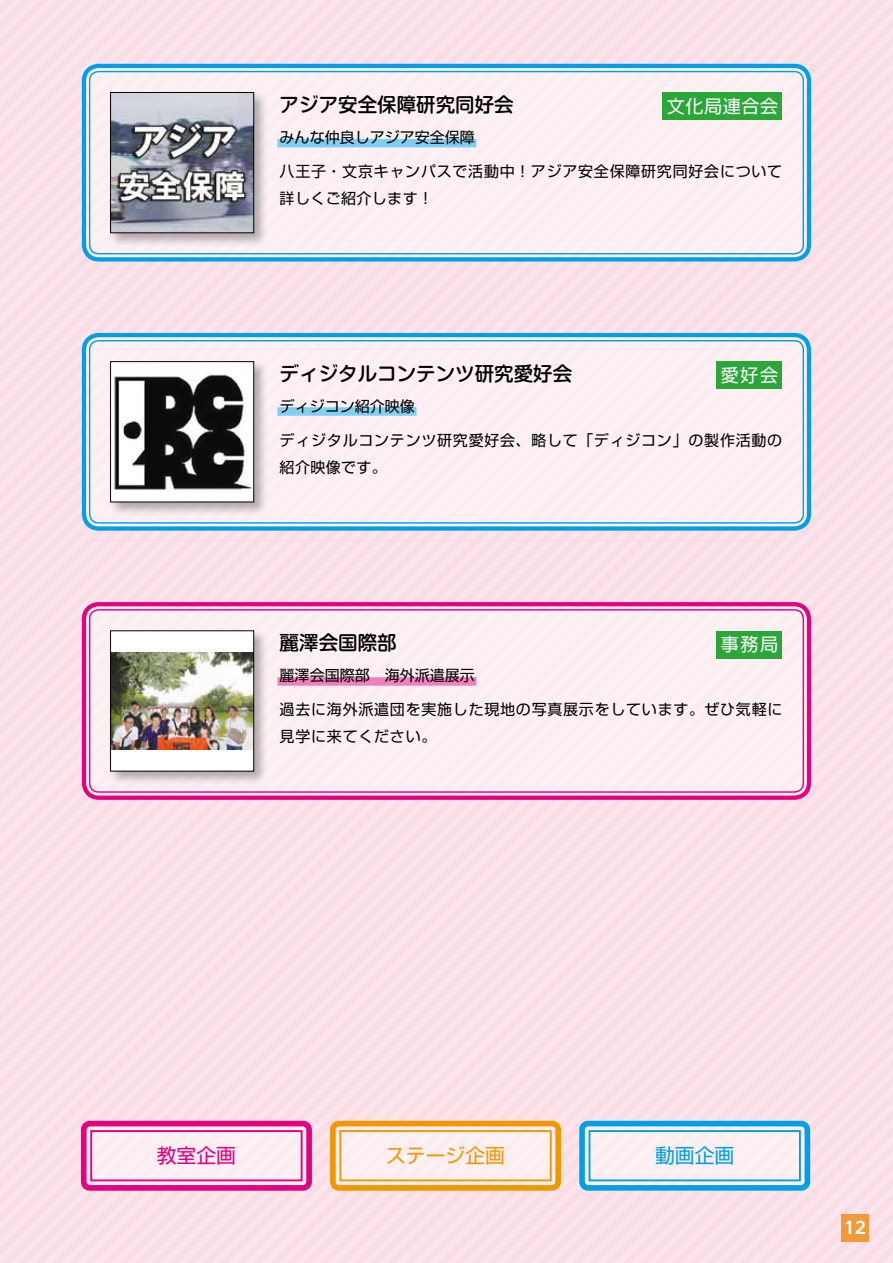
<style>
.page{position:relative;width:893px;height:1263px;background:#fadfe6}
.page>*{position:absolute;margin:0;border:0;box-sizing:border-box;transform-origin:0 0}
.t1{font:19.8px "Shin Go Pro";color:#f39700}
.t2{font:19.8px "Shin Go Pro";color:#e4007f}
.t3{font:19.8px "Shin Go Pro";color:#00a0e9}
.t4{font:500 19.5px "Shin M Go Pro";color:#000}
.t5{font:18px "Shin Go Pro";letter-spacing:.04em;color:#fff}
.t6{font:700 16.5px "UD Shin M Go Pro De";color:#fff}
.t7{font:15px/26.5px "Shin Go Pro";letter-spacing:.05em;color:#000}
.t8{font:15px "Shin Go Pro";color:#000}
</style>
<div class="page">
<div style="left:841px;top:1214px;width:28px;height:28px;background:#f39939"></div>
<div style="left:86px;top:606px;width:721px;height:189px;background:#fceef1;border-radius:13px"></div>
<div style="left:82px;top:602px;width:729px;height:198px;border:4px solid #e4007f;border-radius:15px"></div>
<div style="left:89px;top:609px;width:715px;height:184px;border:1px solid #e4007f;border-radius:9px"></div>
<div style="left:108px;top:628px;width:160px;height:158px;background:#000;opacity:.3"></div>
<div style="left:111px;top:631px;width:143px;height:140px;background:#fff"></div>
<img style="left:112px;top:652px;width:140px;height:97px">
<div style="left:110px;top:630px;width:144px;height:141px;border:1px solid #000"></div>
<div style="left:716px;top:631px;width:66px;height:27px;background:#2aa738"></div>
<div style="left:86px;top:337px;width:721px;height:189px;background:#fceef2;border-radius:13px"></div>
<div style="left:82px;top:333px;width:729px;height:198px;border:4px solid #00a0e9;border-radius:15px"></div>
<div style="left:89px;top:340px;width:715px;height:184px;border:1px solid #00a0e9;border-radius:9px"></div>
<div style="left:108px;top:359px;width:160px;height:158px;background:#000;opacity:.3"></div>
<img style="left:112px;top:363px;width:140px;height:137px">
<div style="left:110px;top:361px;width:144px;height:141px;border:1px solid #000"></div>
<div style="left:716px;top:362px;width:66px;height:27px;background:#2aa738"></div>
<div style="left:86px;top:68px;width:721px;height:189px;background:#fceef3;border-radius:13px"></div>
<div style="left:82px;top:64px;width:729px;height:197px;border:4px solid #00a0e9;border-radius:15px"></div>
<div style="left:89px;top:71px;width:715px;height:183px;border:1px solid #00a0e9;border-radius:9px"></div>
<div style="left:108px;top:90px;width:160px;height:157px;background:#000;opacity:.3"></div>
<img style="left:112px;top:94px;width:140px;height:137px">
<div style="left:110px;top:92px;width:144px;height:141px;border:1px solid #000"></div>
<div style="left:662px;top:92px;width:120px;height:28px;background:#2aa738"></div>
<div style="left:87px;top:1126px;width:219px;height:59px;background:#fceff2;border-radius:3px"></div>
<div style="left:81px;top:1121px;width:231px;height:70px;border:6px solid #e4007f;border-radius:6px"></div>
<svg style="left:90px;top:1130px;width:213px;height:52px"></svg>
<div style="left:336px;top:1126px;width:219px;height:59px;background:#fceff2;border-radius:3px"></div>
<div style="left:330px;top:1121px;width:231px;height:70px;border:6px solid #f39700;border-radius:6px"></div>
<svg style="left:339px;top:1130px;width:213px;height:52px"></svg>
<div style="left:585px;top:1126px;width:220px;height:59px;background:#fceff2;border-radius:3px"></div>
<div style="left:579px;top:1121px;width:231px;height:70px;border:6px solid #00a0e9;border-radius:6px"></div>
<svg style="left:588px;top:1130px;width:213px;height:52px"></svg>
<h2 class="t4" style="left:280px;top:88px;width:235px">アジア安全保障研究同好会</h2>
<p class="t5" style="left:667px;top:92px;width:113px">文化局連合会</p>
<p class="t8" style="left:280px;top:125px;width:196px">みんな仲良しアジア安全保障</p>
<p class="t7" style="left:280px;top:156px;width:504px">八王子・文京キャンパスで活動中！アジア安全保障研究同好会について詳しくご紹介します！</p>
<h2 class="t4" style="left:280px;top:357px;width:294px">ディジタルコンテンツ研究愛好会</h2>
<p class="t5" style="left:721px;top:361px;width:59px">愛好会</p>
<p class="t8" style="left:280px;top:394px;width:136px">ディジコン紹介映像</p>
<p class="t7" style="left:280px;top:425px;width:504px">ディジタルコンテンツ研究愛好会、略して「ディジコン」の製作活動の紹介映像です。</p>
<h2 class="t4" style="left:280px;top:627px;width:119px">麗澤会国際部</h2>
<p class="t5" style="left:721px;top:630px;width:59px">事務局</p>
<p class="t8" style="left:280px;top:663px;width:196px">麗澤会国際部　海外派遣展示</p>
<p class="t7" style="left:280px;top:694px;width:504px">過去に海外派遣団を実施した現地の写真展示をしています。ぜひ気軽に見学に来てください。</p>
<h1 class="t2" style="left:157px;top:1139px;width:81px">教室企画</h1>
<h1 class="t1" style="left:386px;top:1139px;width:120px">ステージ企画</h1>
<h1 class="t3" style="left:655px;top:1139px;width:81px">動画企画</h1>
<p class="t6" style="left:844px;top:1214px;width:23px">12</p>
</div>
